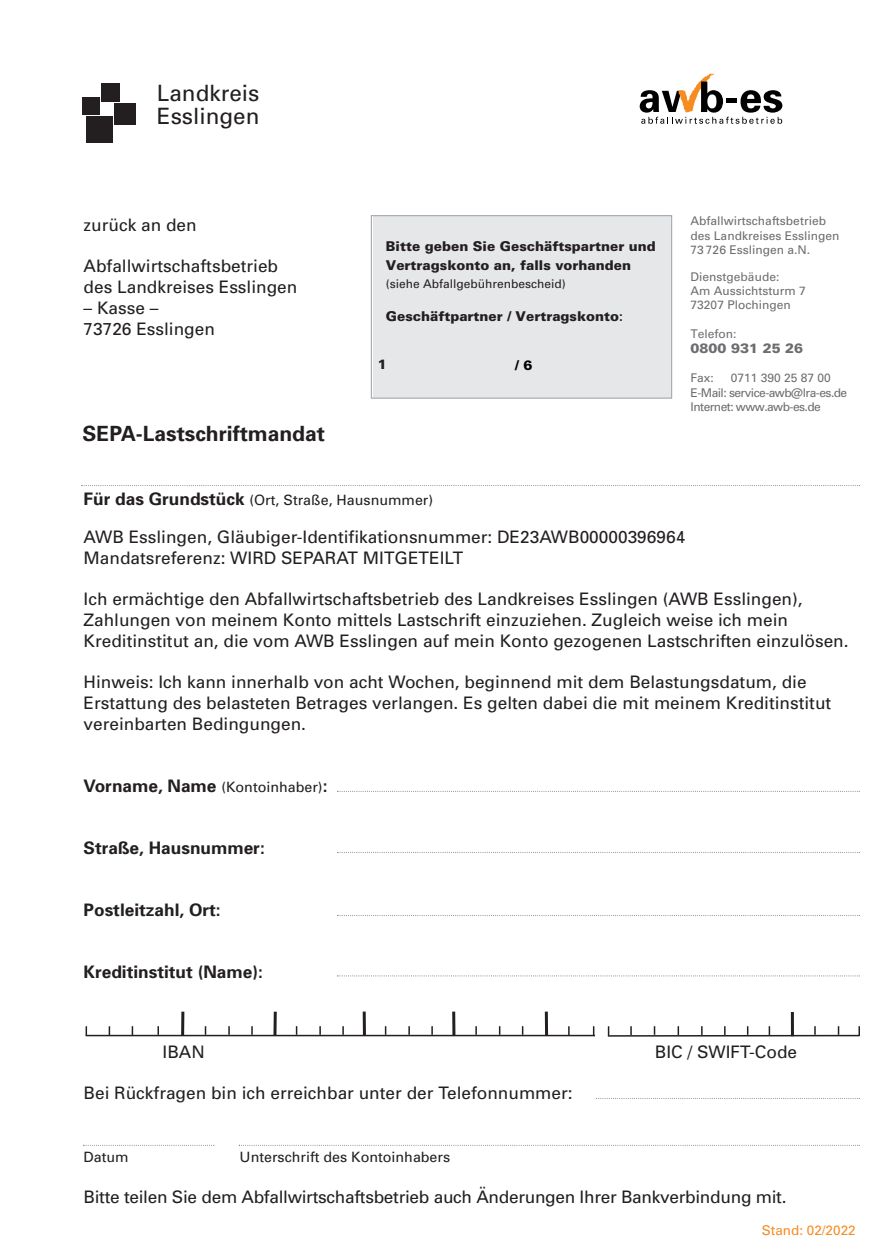
<style>
.page{position:relative;width:890px;height:1260px;background:#fff}
.page>*{position:absolute;margin:0;border:0;box-sizing:border-box;transform-origin:0 0}
.t1{font:22.5px/22.5px "Univers";color:#231f20}
.t2{font:700 21px "Univers";color:#231f20}
.t3{font:17.25px/20.7px "Univers";color:#231f20}
.t4{font:700 17.25px "Univers";color:#231f20}
.t5{font:14.25px "Univers";color:#231f20}
.t6{font:900 13.5px/19.4px "Univers LT Std";color:#231f20}
.t7{font:900 13.5px "Univers LT Pro 75";color:#231f20}
.t8{font:13.5px "Univers LT Std";color:#f68b1f}
.t9{font:900 13.5px "Univers LT Std";color:#6c6d70}
.t10{font:900 13.5px "Univers LT Pro 75";color:#000}
.t11{font:12px/14.2px "Univers LT Std";color:#6c6d70}
.t12{font:12px/14.4px "Univers";color:#6c6d70}
.t13{font:12px/14.1px "Univers";letter-spacing:-.045em;color:#6c6d70}
.t14{font:12px "Univers";color:#231f20}
.s1{font-family:"Univers";font-weight:700}
.s2{font-family:"Univers LT Std"}
.s3{font-weight:700;font-size:17.25px}
</style>
<div class="page">
<svg style="left:337px;top:975px;width:522px;height:1px"></svg>
<svg style="left:337px;top:791px;width:522px;height:1px"></svg>
<svg style="left:337px;top:852px;width:522px;height:1px"></svg>
<svg style="left:337px;top:915px;width:522px;height:1px"></svg>
<svg style="left:83px;top:1145px;width:131px;height:1px"></svg>
<svg style="left:239px;top:1145px;width:620px;height:1px"></svg>
<div style="left:82px;top:98px;width:17px;height:17px;background:#231f20"></div>
<div style="left:86px;top:117px;width:26px;height:26px;background:#231f20"></div>
<div style="left:114px;top:104px;width:22px;height:21px;background:#231f20"></div>
<div style="left:101px;top:83px;width:19px;height:19px;background:#231f20"></div>
<svg style="left:639px;top:73px;width:143px;height:51px"></svg>
<svg style="left:596px;top:1098px;width:263px;height:1px"></svg>
<hr style="left:181px;top:1012px;width:3px;height:23px;background:#231f20">
<svg style="left:273px;top:1012px;width:4px;height:23px"></svg>
<hr style="left:363px;top:1012px;width:3px;height:23px;background:#231f20">
<svg style="left:81px;top:485px;width:778px;height:1px"></svg>
<div style="left:373px;top:216px;width:298px;height:182px;background:#e6e7e9"></div>
<div style="left:371px;top:215px;width:301px;height:184px;border:1px solid #a8a9ad"></div>
<hr style="left:86px;top:1035px;width:509px;height:1px;background:#231f20">
<svg style="left:157px;top:1026px;width:2px;height:9px"></svg>
<svg style="left:228px;top:1026px;width:2px;height:9px"></svg>
<svg style="left:251px;top:1026px;width:2px;height:9px"></svg>
<svg style="left:319px;top:1026px;width:2px;height:9px"></svg>
<svg style="left:342px;top:1026px;width:2px;height:9px"></svg>
<svg style="left:408px;top:1026px;width:2px;height:9px"></svg>
<svg style="left:431px;top:1026px;width:2px;height:9px"></svg>
<svg style="left:475px;top:1026px;width:2px;height:9px"></svg>
<svg style="left:790px;top:1012px;width:4px;height:23px"></svg>
<hr style="left:608px;top:1035px;width:251px;height:2px;background:#231f20">
<svg style="left:677px;top:1026px;width:2px;height:9px"></svg>
<svg style="left:768px;top:1026px;width:2px;height:9px"></svg>
<svg style="left:837px;top:1026px;width:2px;height:9px"></svg>
<svg style="left:653px;top:1026px;width:2px;height:9px"></svg>
<svg style="left:607px;top:1026px;width:2px;height:10px"></svg>
<svg style="left:858px;top:1026px;width:2px;height:10px"></svg>
<hr style="left:452px;top:1012px;width:3px;height:24px;background:#231f20">
<hr style="left:545px;top:1012px;width:3px;height:24px;background:#231f20">
<h1 class="t1" style="left:157px;top:84px;width:104px">Landkreis<br>Esslingen</h1>
<p class="t3" style="left:84px;top:216px;width:115px">zurück an den</p>
<p class="t3" style="left:84px;top:258px;width:215px">Abfallwirtschaftsbetrieb des Landkreises Esslingen</p>
<p class="t3" style="left:84px;top:299px;width:133px">– Kasse –<br>73726 Esslingen</p>
<p class="t2" style="left:83px;top:426px;width:244px">SEPA-Lastschriftmandat</p>
<p class="t6" style="left:386px;top:236px;width:271px">Bitte geben Sie Geschäftspartner und<br>Vertragskonto an, falls vorhanden</p>
<p class="t14" style="left:386px;top:279px;width:181px">(siehe Abfallgebührenbescheid)</p>
<p class="t7" style="left:386px;top:308px;width:238px">Geschäftpartner / Vertragskonto<span class="s1">:</span></p>
<p class="t7" style="left:378px;top:356px;width:11px">1</p>
<p class="t10" style="left:515px;top:357px;width:19px">/ 6</p>
<p class="t12" style="left:690px;top:215px;width:150px">Abfallwirtschaftsbetrieb des Landkreises Esslingen<br>73 726 Esslingen a.N.</p>
<p class="t11" style="left:690px;top:270px;width:117px">Dienstgebäude:<br>Am Aussichtsturm 7<br>73207 Plochingen</p>
<p class="t11" style="left:690px;top:327px;width:47px">Telefon:</p>
<p class="t9" style="left:690px;top:340px;width:114px">0800 931 25 26</p>
<p class="t11" style="left:690px;top:371px;width:25px">Fax:</p>
<p class="t11" style="left:730px;top:371px;width:102px">0711 390 25 87 00</p>
<p class="t13" style="left:690px;top:387px;width:158px">E-Mail: service-awb@<span class="s2">lra</span>-<span class="s2">es</span>.de<br>Internet: www.awb-es.de</p>
<p class="t5" style="left:84px;top:495px;width:351px"><span class="s3">Für das Grundstück</span> (Ort, Straße, Hausnummer)</p>
<p class="t3" style="left:84px;top:528px;width:603px">AWB Esslingen, Gläubiger-Identifikationsnummer: DE23AWB00000396964<br>Mandatsreferenz: WIRD SEPARAT MITGETEILT</p>
<p class="t3" style="left:84px;top:590px;width:766px">Ich ermächtige den Abfallwirtschaftsbetrieb des Landkreises Esslingen (AWB Esslingen),<br>Zahlungen von meinem Konto mittels Lastschrift einzuziehen. Zugleich weise ich mein<br>Kreditinstitut an, die vom AWB Esslingen auf mein Konto gezogenen Lastschriften einzulösen.</p>
<p class="t3" style="left:84px;top:673px;width:749px">Hinweis: Ich kann innerhalb von acht Wochen, beginnend mit dem Belastungsdatum, die<br>Erstattung des belasteten Betrages verlangen. Es gelten dabei die mit meinem Kreditinstitut vereinbarten Bedingungen.</p>
<p class="t5" style="left:84px;top:781px;width:245px"><span class="s3">Vorname, Name</span> (Kontoinhaber)<span class="s3">:</span></p>
<p class="t4" style="left:84px;top:841px;width:183px">Straße, Hausnummer:</p>
<p class="t4" style="left:84px;top:903px;width:139px">Postleitzahl, Ort:</p>
<p class="t4" style="left:84px;top:966px;width:181px">Kreditinstitut (Name):</p>
<p class="t3" style="left:163px;top:1043px;width:44px">IBAN</p>
<p class="t3" style="left:655px;top:1043px;width:144px">BIC / SWIFT-Code</p>
<p class="t3" style="left:84px;top:1085px;width:490px">Bei Rückfragen bin ich erreichbar unter der Telefonnummer:</p>
<p class="t5" style="left:84px;top:1151px;width:47px">Datum</p>
<p class="t5" style="left:239px;top:1151px;width:212px">Unterschrift des Kontoinhabers</p>
<p class="t3" style="left:84px;top:1188px;width:704px">Bitte teilen Sie dem Abfallwirtschaftsbetrieb auch Änderungen Ihrer Bankverbindung mit.</p>
<p class="t8" style="left:761px;top:1222px;width:95px">Stand: 02/2022</p>
</div>
